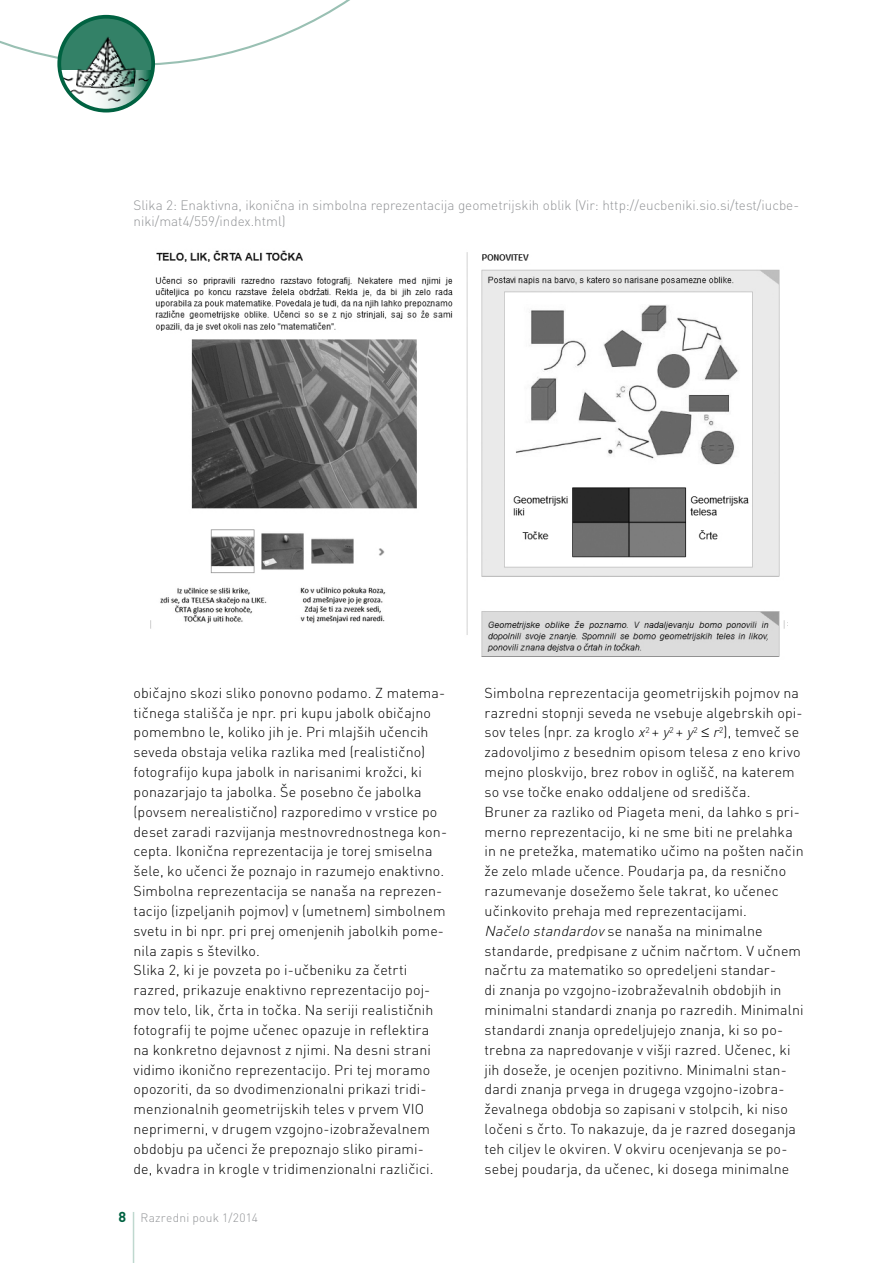
<style>
.page{position:relative;width:893px;height:1263px;background:#fff}
.page>*{position:absolute;margin:0;border:0;box-sizing:border-box;transform-origin:0 0}
.t1{font:300 14.25px/19.8px "DINP";letter-spacing:.01em;color:#000}
.t2{font:300 13.5px/16.2px "DINP";color:#939598}
.t3{font:300 12px "DINP";letter-spacing:.02em;color:#939598}
.s1{font-style:italic}
.s2{font-weight:700;font-size:14.25px;color:#006241}
</style>
<div class="page">
<hr style="left:133px;top:1212px;width:1px;height:51px;background:#bfd8cf">
<img style="left:150px;top:250px;width:635px;height:407px">
<svg style="left:0;top:0;width:350px;height:81px"></svg>
<img style="left:58px;top:23px;width:94px;height:88px">
<div style="left:57px;top:15px;width:98px;height:97px;border:4px solid #006241;border-radius:50%"></div>
<p class="t2" style="left:134px;top:197px;width:667px">Slika 2: Enaktivna, ikonična in simbolna reprezentacija geometrijskih oblik (Vir: http://eucbeniki.sio.si/test/iucbe&shy;niki/mat4/559/index.html)</p>
<p class="t1" style="left:134px;top:682px;width:315px">običajno skozi sliko ponovno podamo. Z matema&shy;tičnega stališča je npr. pri kupu jabolk običajno pomembno le, koliko jih je. Pri mlajših učencih seveda obstaja velika razlika med (realistično) fotografijo kupa jabolk in narisanimi krožci, ki ponazarjajo ta jabolka. Še posebno če jabolka (povsem nerealistično) razporedimo v vrstice po deset zaradi razvijanja mestnovrednostnega kon&shy;cepta. Ikonična reprezentacija je torej smiselna šele, ko učenci že poznajo in razumejo enaktivno.<br>Simbolna reprezentacija se nanaša na reprezen&shy;tacijo (izpeljanih pojmov) v (umetnem) simbolnem svetu in bi npr. pri prej omenjenih jabolkih pome&shy;nila zapis s številko.<br>Slika 2, ki je povzeta po i-učbeniku za četrti razred, prikazuje enaktivno reprezentacijo poj&shy;mov telo, lik, črta in točka. Na seriji realističnih fotografij te pojme učenec opazuje in reflektira na konkretno dejavnost z njimi. Na desni strani vidimo ikonično reprezentacijo. Pri tej moramo opozoriti, da so dvodimenzionalni prikazi tridi&shy;menzionalnih geometrijskih teles v prvem VIO neprimerni, v drugem vzgojno-izobraževalnem obdobju pa učenci že prepoznajo sliko pirami-<br>de, kvadra in krogle v tridimenzionalni različici.</p>
<p class="t1" style="left:485px;top:683px;width:321px">Simbolna reprezentacija geometrijskih pojmov na razredni stopnji seveda ne vsebuje algebrskih opi&shy;sov teles (npr. za kroglo <span class="s1">x</span><sup>2</sup> + <span class="s1">y</span><sup>2</sup> + <span class="s1">y</span><sup>2</sup> <span class="s1">r</span><sup>2</sup>), temveč se zadovoljimo z besednim opisom telesa z eno krivo mejno ploskvijo, brez robov in oglišč, na katerem so vse točke enako oddaljene od središča.<br>Bruner za razliko od Piageta meni, da lahko s pri&shy;merno reprezentacijo, ki ne sme biti ne prelahka in ne pretežka, matematiko učimo na pošten način že zelo mlade učence. Poudarja pa, da resnično razumevanje dosežemo šele takrat, ko učenec učinkovito prehaja med reprezentacijami.<br><span class="s1">Načelo standardov</span>se nanaša na minimalne standarde, predpisane z učnim načrtom. V učnem načrtu za matematiko so opredeljeni standar-<br>di znanja po vzgojno-izobraževalnih obdobjih in minimalni standardi znanja po razredih. Minimalni standardi znanja opredeljujejo znanja, ki so po&shy;trebna za napredovanje v višji razred. Učenec, ki jih doseže, je ocenjen pozitivno. Minimalni stan&shy;dardi znanja prvega in drugega vzgojno-izobra&shy;ževalnega obdobja so zapisani v stolpcih, ki niso ločeni s črto. To nakazuje, da je razred doseganja teh ciljev le okviren. V okviru ocenjevanja se po&shy;sebej poudarja, da učenec, ki dosega minimalne</p>
<p class="t3" style="left:118px;top:1210px;width:141px"><span class="s2">8</span> Razredni pouk 1/2014</p>
</div>
